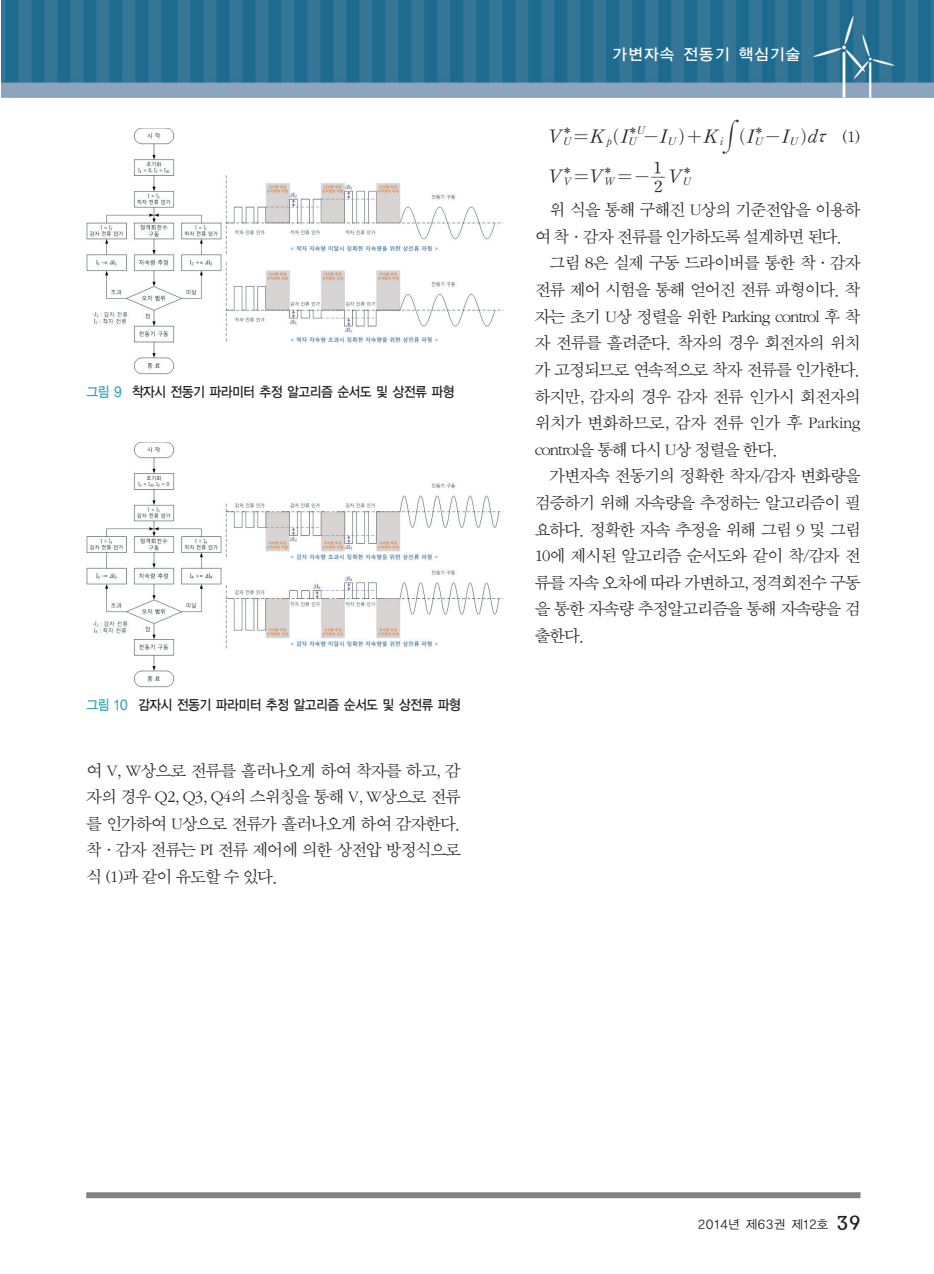
<style>
.page{position:relative;width:934px;height:1274px;background:#fff}
.page>*{position:absolute;margin:0;border:0;box-sizing:border-box;transform-origin:0 0}
.t1{font:17.5px/26.6px "Sand Sm";letter-spacing:-.05em;color:#231f20;text-align:justify}
.t2{font:italic 17.5px "S Tkha B";color:#231f20}
.t3{font:17.5px "S Tkbo NA";color:#231f20}
.t4{font:15.75px "YGO13";color:#fff}
.t5{font:14px "YGO13";letter-spacing:-.105em;color:#231f20;scale:.9 1}
.t6{font:12.25px "YGO12";letter-spacing:-.01em;color:#231f20}
.s1{color:#32a7b5}
.s2{font-family:"S Tksa A"}
.s3{font-family:"S Tksou";font-style:normal}
.s4{font-family:"S Tkyak";font-style:normal}
.s5{font-family:"Sand Sm";font-style:normal}
.s6{font-family:"S Tksa A";font-style:italic}
.s7{font-family:"S Tkha B";font-style:italic}
.s8{font-family:"Soma M";font-size:17.5px}
</style>
<div class="page">
<img style="left:2px;top:0;width:931px;height:97px">
<div style="left:86px;top:1192px;width:774px;height:6px;background:#808285"></div>
<img style="left:86px;top:128px;width:417px;height:246px">
<img style="left:86px;top:442px;width:417px;height:246px">
<p class="t5" style="left:86px;top:385px;width:411px"><span class="s1">그림 9</span> 착자시 전동기 파라미터 추정 알고리즘 순서도 및 상전류 파형</p>
<p class="t5" style="left:86px;top:699px;width:418px"><span class="s1">그림 10</span> 감자시 전동기 파라미터 추정 알고리즘 순서도 및 상전류 파형</p>
<p class="t1" style="left:86px;top:758px;width:376px">여 V, W상으로 전류를 흘러나오게 하여 착자를 하고, 감 자의 경우 Q2, Q3, Q4의 스위칭을 통해 V, W상으로 전류 를 인가하여 U상으로 전류가 흘러나오게 하여 감자한다. 착·감자 전류는 PI 전류 제어에 의한 상전압 방정식으로 식 (1)과 같이 유도할 수 있다.</p>
<p class="t4" style="left:612px;top:47px;width:190px">가변자속 전동기 핵심기술</p>
<p class="t2" style="left:549px;top:129px;width:312px"><span class="s2">V*</span>¨=Kπ(I*¨<span class="s2">¨-I</span>¨)+K‘<span class="s3">:</span> (I*¨<span class="s2">-I</span>¨)d<span class="s4">s</span> <span class="s5">(1)</span></p>
<p class="t2" style="left:549px;top:168px;width:103px"><span class="s2">V*</span>◊=V„=-</p>
<p class="t3" style="left:604px;top:166px;width:89px"><span class="s6">*</span> ;2;!<span class="s7">V*¨</span></p>
<p class="t1" style="left:534px;top:198px;width:327px;text-indent:15px">위 식을 통해 구해진 U상의 기준전압을 이용하 여 착·감자 전류를 인가하도록 설계하면 된다.</p>
<p class="t1" style="left:534px;top:251px;width:327px;text-indent:15px">그림 8은 실제 구동 드라이버를 통한 착·감자 전류 제어 시험을 통해 얻어진 전류 파형이다. 착 자는 초기 U상 정렬을 위한 Parking control 후 착 자 전류를 흘려준다. 착자의 경우 회전자의 위치 가 고정되므로 연속적으로 착자 전류를 인가한다. 하지만, 감자의 경우 감자 전류 인가시 회전자의 위치가 변화하므로, 감자 전류 인가 후 Parking control을 통해 다시 U상 정렬을 한다.</p>
<p class="t1" style="left:534px;top:464px;width:327px;text-indent:15px">가변자속 전동기의 정확한 착자/감자 변화량을 검증하기 위해 자속량을 추정하는 알고리즘이 필 요하다. 정확한 자속 추정을 위해 그림 9 및 그림 10에 제시된 알고리즘 순서도와 같이 착/감자 전 류를 자속 오차에 따라 가변하고, 정격회전수 구동 을 통한 자속량 추정알고리즘을 통해 자속량을 검 출한다.</p>
<p class="t6" style="left:697px;top:1218px;width:164px">2014년 제63권 제12호 <span class="s8">39</span></p>
</div>
